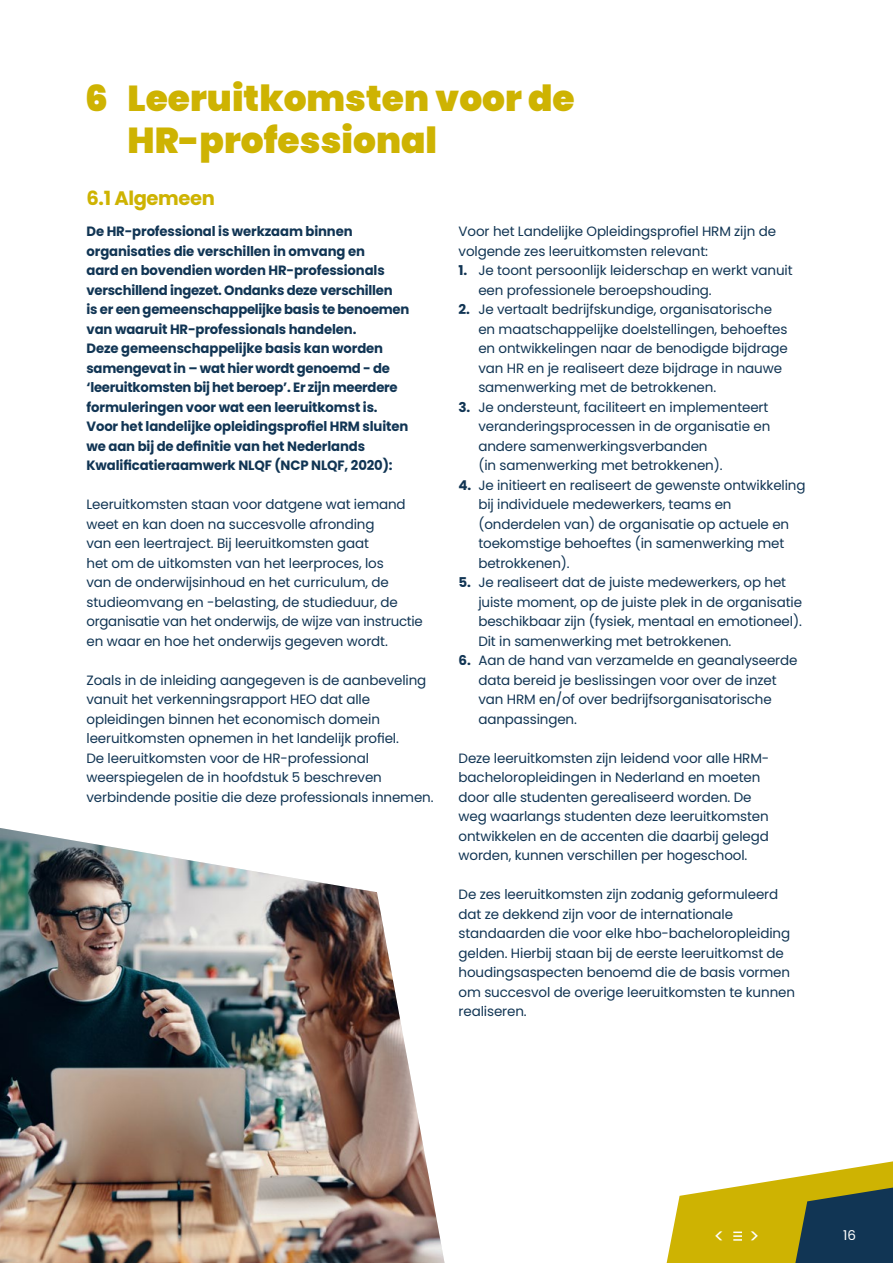
<style>
.page{position:relative;width:893px;height:1263px;background:#fff}
.page>*{position:absolute;margin:0;border:0;box-sizing:border-box;transform-origin:0 0}
.t1{font:900 36px/42px "Poppins";color:#ceb302}
.t2{font:700 19.5px "Poppins";letter-spacing:-.02em;color:#ceb302}
.t3{font:19.5px "Poppins";color:#fff}
.t4{font:13.5px/19.5px "Poppins";letter-spacing:-.01em;color:#113554}
.t5{font:700 13.5px/19.5px "Poppins";letter-spacing:-.01em;color:#113554}
.t6{font:13.5px "Poppins";color:#fff}
.s1{font-weight:700}
</style>
<div class="page">
<svg style="left:667px;top:1161px;width:226px;height:102px"></svg>
<img style="left:0;top:828px;width:445px;height:435px">
<h1 class="t1" style="left:128px;top:77px;width:449px;text-indent:-43px">6 Leeruitkomsten voor de<br>HR-professional</h1>
<h2 class="t2" style="left:87px;top:187px;width:130px">6.1 Algemeen</h2>
<p class="t5" style="left:87px;top:222px;width:324px">De HR-professional is werkzaam binnen organisaties die verschillen in omvang en<br>aard en bovendien worden HR-professionals verschillend ingezet. Ondanks deze verschillen<br>is er een gemeenschappelijke basis te benoemen van waaruit HR-professionals handelen.<br>Deze gemeenschappelijke basis kan worden samengevat in – wat hier wordt genoemd - de ‘leeruitkomsten bij het beroep’. Er zijn meerdere formuleringen voor wat een leeruitkomst is.<br>Voor het landelijke opleidingsprofiel HRM sluiten we aan bij de definitie van het Nederlands Kwalificatieraamwerk NLQF (NCP NLQF, 2020):</p>
<p class="t4" style="left:87px;top:495px;width:338px">Leeruitkomsten staan voor datgene wat iemand weet en kan doen na succesvolle afronding<br>van een leertraject. Bij leeruitkomsten gaat<br>het om de uitkomsten van het leerproces, los<br>van de onderwijsinhoud en het curriculum, de studieomvang en -belasting, de studieduur, de organisatie van het onderwijs, de wijze van instructie en waar en hoe het onderwijs gegeven wordt.</p>
<p class="t4" style="left:87px;top:670px;width:349px">Zoals in de inleiding aangegeven is de aanbeveling vanuit het verkenningsrapport HEO dat alle opleidingen binnen het economisch domein leeruitkomsten opnemen in het landelijk profiel.<br>De leeruitkomsten voor de HR-professional weerspiegelen de in hoofdstuk 5 beschreven verbindende positie die deze professionals innemen.</p>
<p class="t4" style="left:459px;top:222px;width:319px">Voor het Landelijke Opleidingsprofiel HRM zijn de volgende zes leeruitkomsten relevant:</p>
<p class="t4" style="left:478px;top:261px;width:316px;text-indent:-20px"><span class="s1">1.</span> Je toont persoonlijk leiderschap en werkt vanuit een professionele beroepshouding.</p>
<p class="t4" style="left:478px;top:300px;width:311px;text-indent:-20px"><span class="s1">2.</span> Je vertaalt bedrijfskundige, organisatorische en maatschappelijke doelstellingen, behoeftes en ontwikkelingen naar de benodigde bijdrage van HR en je realiseert deze bijdrage in nauwe samenwerking met de betrokkenen.</p>
<p class="t4" style="left:478px;top:397px;width:293px;text-indent:-20px"><span class="s1">3.</span> Je ondersteunt, faciliteert en implementeert veranderingsprocessen in de organisatie en andere samenwerkingsverbanden<br>(in samenwerking met betrokkenen).</p>
<p class="t4" style="left:478px;top:475px;width:329px;text-indent:-20px"><span class="s1">4.</span> Je initieert en realiseert de gewenste ontwikkeling bij individuele medewerkers, teams en (onderdelen van) de organisatie op actuele en toekomstige behoeftes (in samenwerking met betrokkenen).</p>
<p class="t4" style="left:478px;top:573px;width:325px;text-indent:-20px"><span class="s1">5.</span> Je realiseert dat de juiste medewerkers, op het juiste moment, op de juiste plek in de organisatie beschikbaar zijn (fysiek, mentaal en emotioneel).<br>Dit in samenwerking met betrokkenen.</p>
<p class="t4" style="left:478px;top:651px;width:321px;text-indent:-20px"><span class="s1">6.</span> Aan de hand van verzamelde en geanalyseerde data bereid je beslissingen voor over de inzet van HRM en/of over bedrijfsorganisatorische aanpassingen.</p>
<p class="t4" style="left:459px;top:748px;width:312px">Deze leeruitkomsten zijn leidend voor alle HRM&shy;bacheloropleidingen in Nederland en moeten door alle studenten gerealiseerd worden. De weg waarlangs studenten deze leeruitkomsten ontwikkelen en de accenten die daarbij gelegd worden, kunnen verschillen per hogeschool.</p>
<p class="t4" style="left:459px;top:885px;width:338px">De zes leeruitkomsten zijn zodanig geformuleerd dat ze dekkend zijn voor de internationale standaarden die voor elke hbo-bacheloropleiding gelden. Hierbij staan bij de eerste leeruitkomst de houdingsaspecten benoemd die de basis vormen om succesvol de overige leeruitkomsten te kunnen realiseren.</p>
<h2 class="t3" style="left:714px;top:1225px;width:12px">&lt;</h2>
<h2 class="t3" style="left:749px;top:1225px;width:12px">&gt;</h2>
<p class="t6" style="left:843px;top:1228px;width:14px">16</p>
</div>
